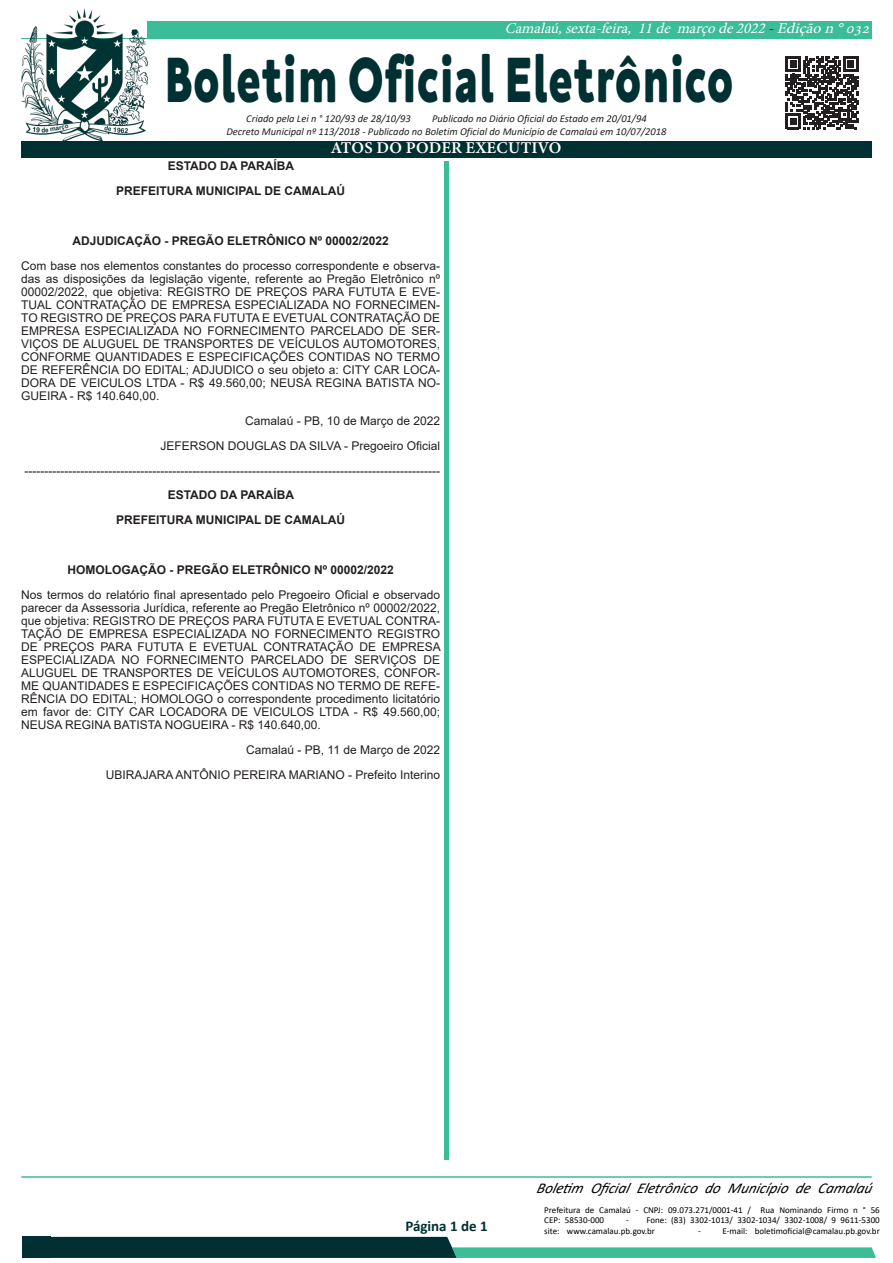
<style>
.page{position:relative;width:893px;height:1263px;background:#fff}
.page>*{position:absolute;margin:0;border:0;box-sizing:border-box;transform-origin:0 0}
.t1{font:800 65.55px "Neufreit";letter-spacing:.02em;color:#003031;scale:.71 1}
.t2{font:16.5px "Minion Variable Concept";letter-spacing:.01em;color:#fff}
.t3{font:italic 15px "Minion Pro";color:#fff}
.t4{font:italic 15px "Calibri";color:#000}
.t5{font:700 15px "Calibri";color:#003031}
.Normal__Web{font:12px/12.9px "Arial";color:#231f20;text-align:justify}
.Normal__Web-2{font:700 12px "Arial";color:#231f20}
.t6{font:italic 10.5px "Calibri";color:#231f20}
.t7{font:9px/10.5px "Calibri";color:#000}
.s1{color:#000}
</style>
<div class="page">
<div style="left:21px;top:21px;width:851px;height:17px;background:#3bbd98"></div>
<hr style="left:21px;top:1176px;width:851px;height:2px;background:#3bbd98">
<div style="left:444px;top:48px;width:5px;height:1112px;background:#3bbd98"></div>
<svg style="left:51px;top:1237px;width:825px;height:21px"></svg>
<div style="left:22px;top:1237px;width:29px;height:21px;background:#003031"></div>
<div style="left:425px;top:40px;width:38px;height:121px;background:#fff"></div>
<div style="left:21px;top:141px;width:851px;height:16px;background:#003031"></div>
<svg style="left:786px;top:56px;width:72px;height:73px"></svg>
<img style="left:21px;top:9px;width:126px;height:132px">
<p class="t3" style="left:505px;top:18px;width:371px">Camalaú,sexta-feira, 11de marçode2022<span class="s1">-</span>Ediçãon°032</p>
<p class="t1" style="left:164px;top:40px;width:803px">Boletim Oficial Eletrônico</p>
<p class="t6" style="left:246px;top:111px;width:166px">Criado pela Lei n ° 120/93 de 28/10/93</p>
<p class="t6" style="left:432px;top:111px;width:216px">Publicado no Diário Oficial do Estado em 20/01/94</p>
<p class="t6" style="left:226px;top:124px;width:442px">Decreto Municipal nº 113/2018 - Publicado no Boletim Oficial do Município de Camalaú em 10/07/2018</p>
<p class="t2" style="left:332px;top:136px;width:231px">ATOS DO PODER EXECUTIVO</p>
<p class="Normal__Web-2" style="left:168px;top:158px;width:128px">ESTADO DA PARAÍBA</p>
<p class="Normal__Web-2" style="left:116px;top:183px;width:231px">PREFEITURA MUNICIPAL DE CAMALAÚ</p>
<p class="Normal__Web-2" style="left:72px;top:232px;width:318px">ADJUDICAÇÃO - PREGÃO ELETRÔNICO Nº 00002/2022</p>
<p class="Normal__Web" style="left:21px;top:259px;width:420px">Com base nos elementos constantes do processo correspondente e observa&shy;das as disposições da legislação vigente, referente ao Pregão Eletrônico nº 00002/2022, que objetiva: REGISTRO DE PREÇOS PARA FUTUTA E EVE-TUAL CONTRATAÇÃO DE EMPRESA ESPECIALIZADA NO FORNECIMEN-TO REGISTRO DE PREÇOS PARA FUTUTA E EVETUAL CONTRATAÇÃO DE EMPRESA ESPECIALIZADA NO FORNECIMENTO PARCELADO DE SER-VIÇOS DE ALUGUEL DE TRANSPORTES DE VEÍCULOS AUTOMOTORES, CONFORME QUANTIDADES E ESPECIFICAÇÕES CONTIDAS NO TERMO DE REFERÊNCIA DO EDITAL; ADJUDICO o seu objeto a: CITY CAR LOCA-DORA DE VEICULOS LTDA - R$ 49.560,00; NEUSA REGINA BATISTA NO-GUEIRA - R$ 140.640,00.</p>
<p class="Normal__Web" style="left:245px;top:414px;width:196px">Camalaú - PB, 10 de Março de 2022</p>
<p class="Normal__Web" style="left:160px;top:439px;width:281px">JEFERSON DOUGLAS DA SILVA - Pregoeiro Oficial</p>
<p class="Normal__Web" style="left:24px;top:464px;width:417px">--------------------------------------------------------------------------------------------------------</p>
<p class="Normal__Web-2" style="left:168px;top:487px;width:128px">ESTADO DA PARAÍBA</p>
<p class="Normal__Web-2" style="left:116px;top:512px;width:231px">PREFEITURA MUNICIPAL DE CAMALAÚ</p>
<p class="Normal__Web-2" style="left:67px;top:562px;width:328px">HOMOLOGAÇÃO - PREGÃO ELETRÔNICO Nº 00002/2022</p>
<p class="Normal__Web" style="left:21px;top:588px;width:421px">Nos termos do relatório final apresentado pelo Pregoeiro Oficial e observado parecer da Assessoria Jurídica, referente ao Pregão Eletrônico nº 00002/2022, que objetiva: REGISTRO DE PREÇOS PARA FUTUTA E EVETUAL CONTRA-TAÇÃO DE EMPRESA ESPECIALIZADA NO FORNECIMENTO REGISTRO DE PREÇOS PARA FUTUTA E EVETUAL CONTRATAÇÃO DE EMPRESA ESPECIALIZADA NO FORNECIMENTO PARCELADO DE SERVIÇOS DE ALUGUEL DE TRANSPORTES DE VEÍCULOS AUTOMOTORES, CONFOR-ME QUANTIDADES E ESPECIFICAÇÕES CONTIDAS NO TERMO DE REFE-RÊNCIA DO EDITAL; HOMOLOGO o correspondente procedimento licitatório em favor de: CITY CAR LOCADORA DE VEICULOS LTDA - R$ 49.560,00; NEUSA REGINA BATISTA NOGUEIRA - R$ 140.640,00.</p>
<p class="Normal__Web" style="left:246px;top:743px;width:195px">Camalaú - PB, 11 de Março de 2022</p>
<p class="Normal__Web" style="left:106px;top:768px;width:336px">UBIRAJARA ANTÔNIO PEREIRA MARIANO - Prefeito Interino</p>
<p class="t5" style="left:405px;top:1215px;width:84px">Página 1 de 1</p>
<p class="t4" style="left:536px;top:1178px;width:342px">Boletim Oficial Eletrônico do Município de Camalaú</p>
<p class="t7" style="left:544px;top:1204px;width:337px">Prefeitura de Camalaú - CNPJ: 09.073.271/0001-41 / Rua Nominando Firmo n ° 56<br>CEP: 58530-000</p>
<p class="t7" style="left:544px;top:1214px;width:337px;text-indent:82px">- Fone: (83) 3302-1013/ 3302-1034/ 3302-1008/ 9 9611-5300 site: www.camalau.pb.gov.br</p>
<p class="t7" style="left:698px;top:1225px;width:183px">- E-mail: boletimoficial@camalau.pb.gov.br</p>
</div>
